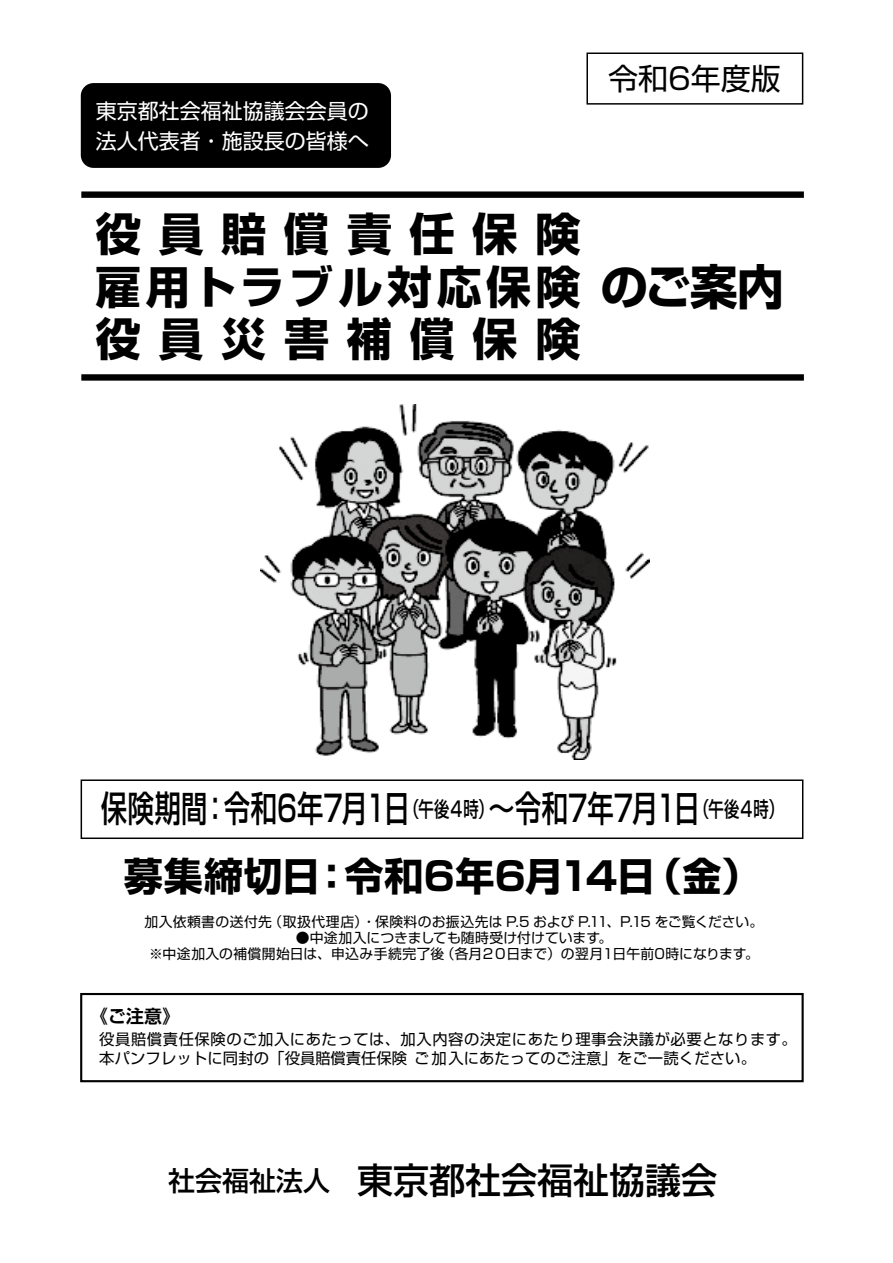
<style>
.page{position:relative;width:893px;height:1263px;background:#fff}
.page>*{position:absolute;margin:0;border:0;box-sizing:border-box;transform-origin:0 0}
.t1{font:700 45px/52.5px "Shin Go Pro";letter-spacing:.38em;color:#000}
.t2{font:700 39px "Shin Go Pro";letter-spacing:-.005em;color:#000}
.t3{font:500 36px "Shin Go Pro";color:#000;scale:.73 1}
.t4{font:500 36px "Shin Go Pro";color:#000}
.t5{font:30px "Shin Go Pro";color:#000}
.t6{font:21px/29.7px "Shin Go Pro";color:#fff}
.t7{font:700 18px "Shin Go Pro De";color:#000}
.t8{font:15.3px/19.5px "Shin Go Pro";letter-spacing:.04em;color:#000}
.t9{font:13.8px/15.9px "Shin Go Pro";letter-spacing:.01em;color:#000;text-align:center}
.s1{font-size:48px}
.s2{font-size:27px}
</style>
<div class="page">
<div style="left:586px;top:53px;width:217px;height:52px;border:1px solid #000"></div>
<img style="left:260px;top:405px;width:389px;height:354px">
<div style="left:81px;top:83px;width:310px;height:85px;background:#000;border-radius:13px"></div>
<div style="left:81px;top:779px;width:722px;height:60px;border:1px solid #000"></div>
<div style="left:81px;top:191px;width:723px;height:7px;background:#000"></div>
<div style="left:81px;top:374px;width:723px;height:7px;background:#000"></div>
<div style="left:80px;top:993px;width:724px;height:89px;border:2px solid #000"></div>
<h3 class="t6" style="left:96px;top:93px;width:274px">東京都社会福祉協議会会員の法人代表者・施設長の皆様へ</h3>
<h3 class="t5" style="left:608px;top:54px;width:174px">令和6年度版</h3>
<h1 class="t1" style="left:96px;top:203px;width:690px">役員賠償責任保険<br>雇用トラブル対応保険<span class="s1">のご案内</span>役員災害補償保険</h1>
<h3 class="t3" style="left:101px;top:779px;width:937px">保険期間：令和6年7月１日<sup>（午後４時）</sup>～令和7年7月１日<sup>（午後４時）</sup></h3>
<h2 class="t2" style="left:124px;top:846px;width:638px">募集締切日：令和6年6月14日（金）</h2>
<p class="t9" style="left:145px;top:912px;width:620px">加入依頼書の送付先（取扱代理店）・保険料のお振込先は P.5 および P.11、P.15 をご覧ください。</p>
<p class="t9" style="left:149px;top:928px;width:611px">●中途加入につきましても随時受け付けています。<br>※中途加入の補償開始日は、申込み手続完了後（各月２０日まで）の翌月１日午前0時になります。</p>
<h3 class="t7" style="left:90px;top:1001px;width:91px">《ご注意》</h3>
<p class="t8" style="left:99px;top:1027px;width:699px">役員賠償責任保険のご加入にあたっては、加入内容の決定にあたり理事会決議が必要となります。本パンフレットに同封の「役員賠償責任保険 ご加入にあたってのご注意」をご一読ください。　　</p>
<h3 class="t4" style="left:168px;top:1151px;width:551px"><span class="s2">社会福祉法人　</span>東京都社会福祉協議会</h3>
</div>
